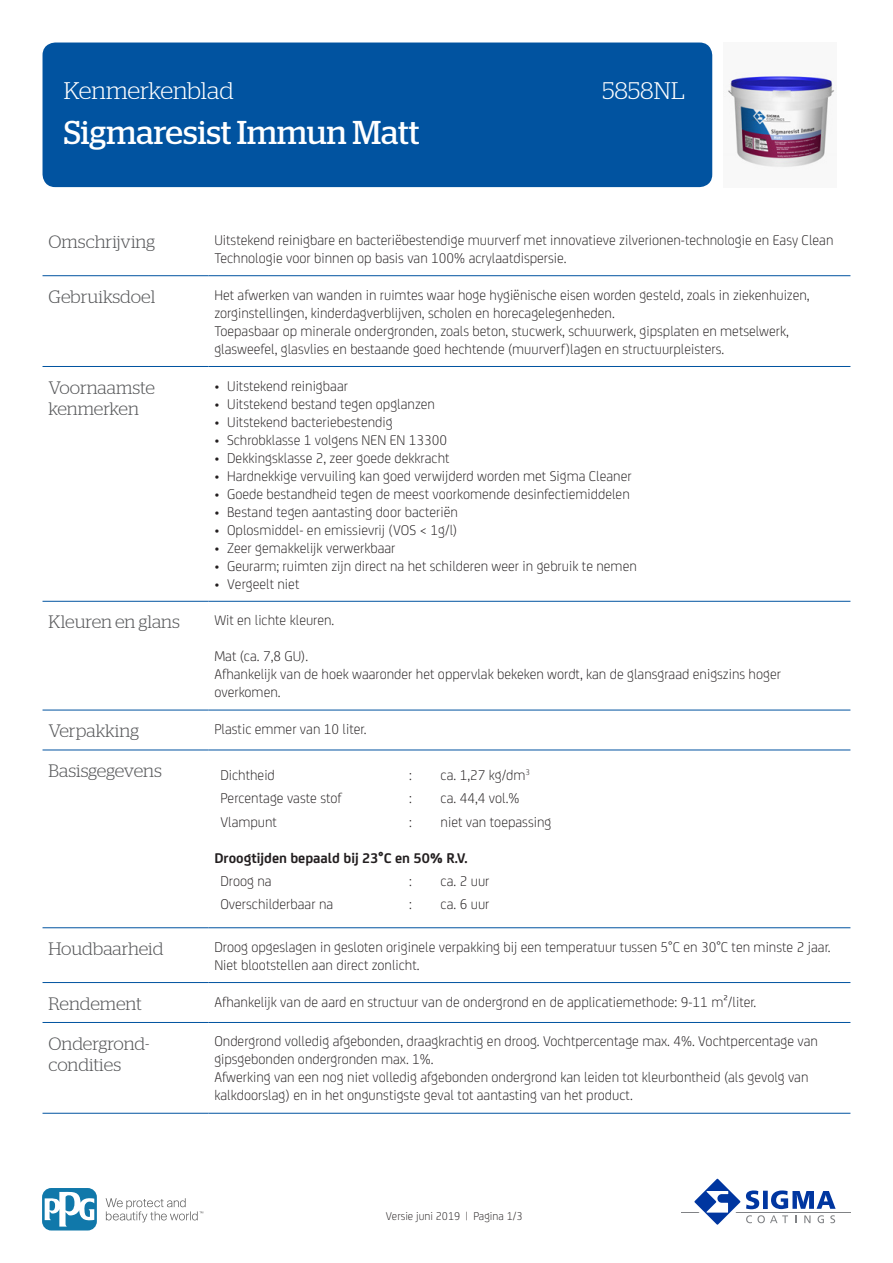
<style>
.page{position:relative;width:893px;height:1263px;background:#fff}
.page>*{position:absolute;margin:0;border:0;box-sizing:border-box;transform-origin:0 0}
.t1{font:33px "Stag";color:#fff}
.RH1{font:300 24px "Stag";color:#fff}
.KOP{font:300 18px/21.6px "Stag";color:#57585a}
.BODY{font:300 15px/18px "FS Joey";color:#231f20}
.BODY-2{font:700 15px "FS Joey";color:#231f20}
.t2{font:300 12px "FS Joey";color:#231f20}
</style>
<div class="page">
<div style="left:43px;top:43px;width:669px;height:144px;background:#0153a0;border-radius:13px"></div>
<hr style="left:681px;top:1211px;width:169px;height:1px;background:#808285">
<svg style="left:689px;top:1178px;width:147px;height:47px"></svg>
<svg style="left:106px;top:1198px;width:97px;height:24px"></svg>
<svg style="left:43px;top:1188px;width:54px;height:42px"></svg>
<svg style="left:45px;top:1191px;width:49px;height:35px"></svg>
<hr style="left:43px;top:275px;width:165px;height:1px;background:#0153a0">
<hr style="left:208px;top:275px;width:642px;height:1px;background:#0153a0">
<hr style="left:43px;top:366px;width:165px;height:1px;background:#0153a0">
<hr style="left:208px;top:366px;width:642px;height:1px;background:#0153a0">
<hr style="left:43px;top:601px;width:165px;height:1px;background:#0153a0">
<hr style="left:208px;top:601px;width:642px;height:1px;background:#0153a0">
<hr style="left:43px;top:710px;width:165px;height:1px;background:#0153a0">
<hr style="left:208px;top:710px;width:642px;height:1px;background:#0153a0">
<hr style="left:43px;top:750px;width:165px;height:1px;background:#0153a0">
<hr style="left:208px;top:750px;width:642px;height:1px;background:#0153a0">
<hr style="left:43px;top:927px;width:165px;height:1px;background:#0153a0">
<hr style="left:208px;top:927px;width:642px;height:1px;background:#0153a0">
<hr style="left:43px;top:982px;width:165px;height:1px;background:#0153a0">
<hr style="left:208px;top:982px;width:642px;height:1px;background:#0153a0">
<hr style="left:43px;top:1022px;width:165px;height:1px;background:#0153a0">
<hr style="left:208px;top:1022px;width:642px;height:1px;background:#0153a0">
<hr style="left:43px;top:1113px;width:165px;height:1px;background:#0153a0">
<hr style="left:208px;top:1113px;width:642px;height:1px;background:#0153a0">
<img style="left:728px;top:73px;width:107px;height:94px">
<p class="RH1" style="left:64px;top:77px;width:171px">Kenmerkenblad</p>
<p class="RH1" style="left:602px;top:77px;width:84px">5858NL</p>
<p class="t1" style="left:64px;top:114px;width:357px">Sigmaresist Immun Matt</p>
<p class="KOP" style="left:49px;top:231px;width:108px">Omschrijving</p>
<p class="BODY" style="left:214px;top:230px;width:621px">Uitstekend reinigbare en bacteriëbestendige muurverf met innovatieve zilverionen-technologie en Easy Clean<br>Technologie voor binnen op basis van 100% acrylaatdispersie.</p>
<p class="KOP" style="left:49px;top:285px;width:108px">Gebruiksdoel</p>
<p class="BODY" style="left:214px;top:285px;width:597px">Het afwerken van wanden in ruimtes waar hoge hygiënische eisen worden gesteld, zoals in ziekenhuizen, zorginstellingen, kinderdagverblijven, scholen en horecagelegenheden.<br>Toepasbaar op minerale ondergronden, zoals beton, stucwerk, schuurwerk, gipsplaten en metselwerk, glasweefel, glasvlies en bestaande goed hechtende (muurverf)lagen en structuurpleisters.</p>
<p class="KOP" style="left:49px;top:376px;width:108px">Voornaamste kenmerken</p>
<p class="BODY" style="left:214px;top:376px;width:135px">• Uitstekend reinigbaar</p>
<p class="BODY" style="left:214px;top:394px;width:222px">• Uitstekend bestand tegen opglanzen</p>
<p class="BODY" style="left:214px;top:412px;width:180px">• Uitstekend bacteriebestendig</p>
<p class="BODY" style="left:214px;top:430px;width:234px">• Schrobklasse 1 volgens NEN EN 13300</p>
<p class="BODY" style="left:214px;top:448px;width:237px">• Dekkingsklasse 2, zeer goede dekkracht</p>
<p class="BODY" style="left:214px;top:466px;width:419px">• Hardnekkige vervuiling kan goed verwijderd worden met Sigma Cleaner</p>
<p class="BODY" style="left:214px;top:484px;width:417px">• Goede bestandheid tegen de meest voorkomende desinfectiemiddelen</p>
<p class="BODY" style="left:214px;top:502px;width:245px">• Bestand tegen aantasting door bacteriën</p>
<p class="BODY" style="left:214px;top:520px;width:245px">• Oplosmiddel- en emissievrij (VOS &lt; 1g/l)</p>
<p class="BODY" style="left:214px;top:538px;width:183px">• Zeer gemakkelijk verwerkbaar</p>
<p class="BODY" style="left:214px;top:556px;width:424px">• Geurarm; ruimten zijn direct na het schilderen weer in gebruik te nemen</p>
<p class="BODY" style="left:214px;top:574px;width:87px">• Vergeelt niet</p>
<p class="KOP" style="left:49px;top:611px;width:133px">Kleuren en glans</p>
<p class="BODY" style="left:214px;top:610px;width:122px">Wit en lichte kleuren.</p>
<p class="BODY" style="left:214px;top:646px;width:568px">Mat (ca. 7,8 GU).<br>Afhankelijk van de hoek waaronder het oppervlak bekeken wordt, kan de glansgraad enigszins hoger overkomen.</p>
<p class="KOP" style="left:49px;top:720px;width:92px">Verpakking</p>
<p class="BODY" style="left:214px;top:719px;width:154px">Plastic emmer van 10 liter.</p>
<p class="KOP" style="left:49px;top:760px;width:115px">Basisgegevens</p>
<p class="BODY" style="left:220px;top:765px;width:56px">Dichtheid</p>
<p class="BODY" style="left:409px;top:765px;width:4px">:</p>
<p class="BODY" style="left:441px;top:765px;width:91px">ca. 1,27 kg/dm<sup>3</sup></p>
<p class="BODY" style="left:220px;top:788px;width:123px">Percentage vaste stof</p>
<p class="BODY" style="left:409px;top:788px;width:4px">:</p>
<p class="BODY" style="left:441px;top:788px;width:80px">ca. 44,4 vol.%</p>
<p class="BODY" style="left:220px;top:812px;width:58px">Vlampunt</p>
<p class="BODY" style="left:409px;top:812px;width:4px">:</p>
<p class="BODY" style="left:441px;top:812px;width:112px">niet van toepassing</p>
<p class="BODY-2" style="left:214px;top:846px;width:255px">Droogtijden bepaald bij 23°C en 50% R.V.</p>
<p class="BODY" style="left:220px;top:871px;width:53px">Droog na</p>
<p class="BODY" style="left:409px;top:871px;width:4px">:</p>
<p class="BODY" style="left:441px;top:871px;width:50px">ca. 2 uur</p>
<p class="BODY" style="left:220px;top:894px;width:114px">Overschilderbaar na</p>
<p class="BODY" style="left:409px;top:894px;width:4px">:</p>
<p class="BODY" style="left:441px;top:894px;width:50px">ca. 6 uur</p>
<p class="KOP" style="left:49px;top:937px;width:116px">Houdbaarheid</p>
<p class="BODY" style="left:214px;top:937px;width:618px">Droog opgeslagen in gesloten originele verpakking bij een temperatuur tussen 5°C en 30°C ten minste 2 jaar.<br>Niet blootstellen aan direct zonlicht.</p>
<p class="KOP" style="left:49px;top:992px;width:95px">Rendement</p>
<p class="BODY" style="left:214px;top:992px;width:543px">Afhankelijk van de aard en structuur van de ondergrond en de applicatiemethode: 9-11 m²/liter.</p>
<p class="KOP" style="left:49px;top:1032px;width:102px">Ondergrond&shy;condities</p>
<p class="BODY" style="left:214px;top:1031px;width:605px">Ondergrond volledig afgebonden, draagkrachtig en droog. Vochtpercentage max. 4%. Vochtpercentage van gipsgebonden ondergronden max. 1%.<br>Afwerking van een nog niet volledig afgebonden ondergrond kan leiden tot kleurbontheid (als gevolg van kalkdoorslag) en in het ongunstigste geval tot aantasting van het product.</p>
<p class="t2" style="left:386px;top:1208px;width:138px">Versie juni 2019 | Pagina 1/3</p>
</div>
